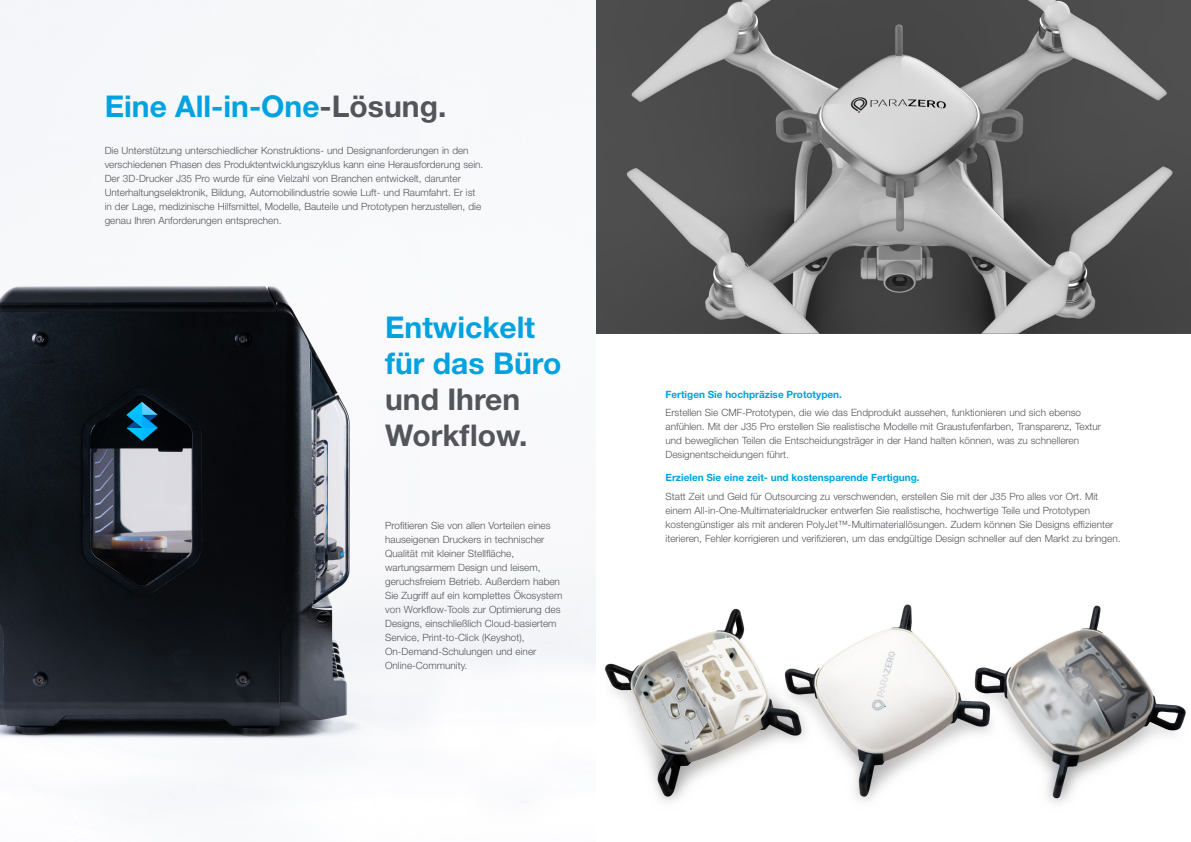
<style>
.page{position:relative;width:1191px;height:842px;background:#fff}
.page>*{position:absolute;margin:0;border:0;box-sizing:border-box;transform-origin:0 0}
.t1{font:700 30px/36px "Helvetica Neue LT Std";color:#00a2e0}
.t2{font:700 30px/36px "Helvetica Neue LT Std";color:#54555a}
.t3{font:300 10px/14px "Helvetica Neue LT Std";color:#54555a}
.t4{font:700 10px "Helvetica Neue LT Std";color:#00a2e0}
.s1{color:#54555a}
</style>
<div class="page">
<img style="left:596px;top:0;width:595px;height:333px">
<img style="left:0;top:0;width:595px;height:816px">
<img style="left:605px;top:604px;width:581px;height:199px">
<h1 class="t1" style="left:105px;top:87px;width:343px">Eine All-in-One<span class="s1">-Lösung.</span></h1>
<p class="t3" style="left:105px;top:143px;width:380px">Die Unterstützung unterschiedlicher Konstruktions- und Designanforderungen in den verschiedenen Phasen des Produktentwicklungszyklus kann eine Herausforderung sein.<br>Der 3D-Drucker J35 Pro wurde für eine Vielzahl von Branchen entwickelt, darunter Unterhaltungselektronik, Bildung, Automobilindustrie sowie Luft- und Raumfahrt. Er ist in der Lage, medizinische Hilfsmittel, Modelle, Bauteile und Prototypen herzustellen, die genau Ihren Anforderungen entsprechen.</p>
<h1 class="t1" style="left:385px;top:309px;width:178px">Entwickelt für das Büro</h1>
<h1 class="t2" style="left:385px;top:381px;width:144px">und Ihren<br>Workflow.</h1>
<p class="t3" style="left:385px;top:518px;width:179px">Profitieren Sie von allen Vorteilen eines hauseigenen Druckers in technischer Qualität mit kleiner Stellfläche, wartungsarmem Design und leisem, geruchsfreiem Betrieb. Außerdem haben Sie Zugriff auf ein komplettes Ökosystem von Workflow-Tools zur Optimierung des Designs, einschließlich Cloud-basiertem Service, Print-to-Click (Keyshot), On-Demand-Schulungen und einer Online-Community.</p>
<p class="t4" style="left:665px;top:388px;width:178px">Fertigen Sie hochpräzise Prototypen.</p>
<p class="t3" style="left:665px;top:405px;width:437px">Erstellen Sie CMF-Prototypen, die wie das Endprodukt aussehen, funktionieren und sich ebenso anfühlen. Mit der J35 Pro erstellen Sie realistische Modelle mit Graustufenfarben, Transparenz, Textur und beweglichen Teilen die Entscheidungsträger in der Hand halten können, was zu schnelleren Designentscheidungen führt.</p>
<p class="t4" style="left:665px;top:471px;width:256px">Erzielen Sie eine zeit- und kostensparende Fertigung.</p>
<p class="t3" style="left:665px;top:489px;width:456px">Statt Zeit und Geld für Outsourcing zu verschwenden, erstellen Sie mit der J35 Pro alles vor Ort. Mit einem All-in-One-Multimaterialdrucker entwerfen Sie realistische, hochwertige Teile und Prototypen kostengünstiger als mit anderen PolyJet™-Multimateriallösungen. Zudem können Sie Designs effizienter iterieren, Fehler korrigieren und verifizieren, um das endgültige Design schneller auf den Markt zu bringen.</p>
</div>
